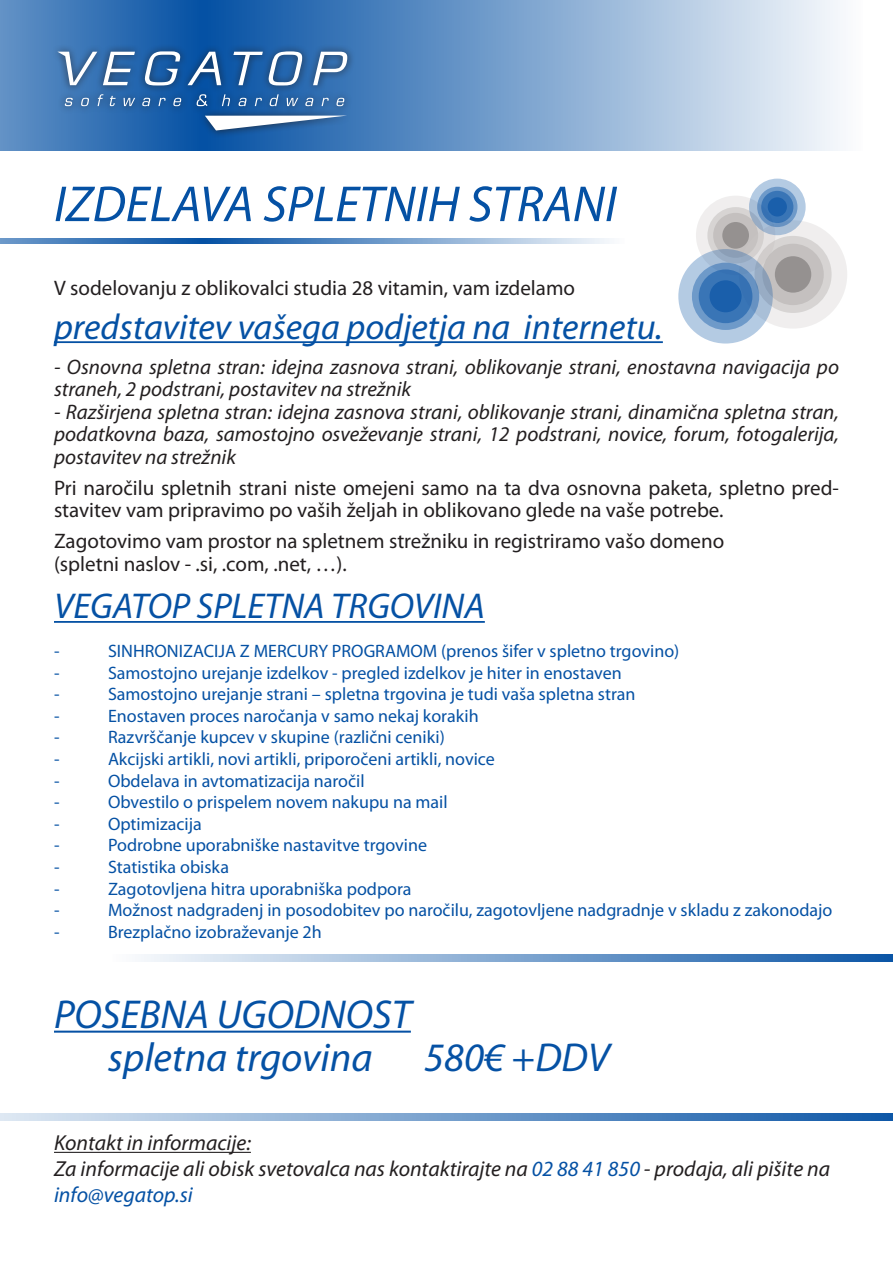
<style>
.page{position:relative;width:893px;height:1263px;background:#fff}
.page>*{position:absolute;margin:0;border:0;box-sizing:border-box;transform-origin:0 0}
.t1{font:italic 51px "Myriad Pro";color:#0551a4}
.t2{font:italic 40.5px "Myriad Pro";color:#0551a4}
.t3{font:italic 36px "Myriad Pro";color:#0551a4}
.t4{font:italic 21.75px/26.1px "Myriad Pro";color:#231f20}
.t5{font:italic 21px/22.5px "Myriad Pro";color:#231f20}
.t6{font:21px/22.5px "Myriad Pro";color:#231f20}
.t7{font:18px "Myriad Pro";color:#0551a4}
.s1{color:#0551a4}
</style>
<div class="page">
<hr style="left:54px;top:341px;width:609px;height:2px;background:#0551a4">
<hr style="left:54px;top:621px;width:431px;height:2px;background:#0551a4">
<hr style="left:54px;top:1152px;width:197px;height:1px;background:#231f20">
<div style="left:203px;top:0;width:660px;height:151px;background:linear-gradient(to right,#0450a3,#fcfdfe)"></div>
<div style="left:0;top:0;width:203px;height:151px;background:linear-gradient(to right,#6493c6,#0450a3)"></div>
<svg style="left:203px;top:238px;width:407px;height:6px;background:#7ca3cf"></svg>
<svg style="left:0;top:238px;width:203px;height:6px"></svg>
<svg style="left:0;top:1113px;width:893px;height:8px;background:#769fcc"></svg>
<svg style="left:141px;top:954px;width:752px;height:7px;background:#7fa5d0"></svg>
<hr style="left:54px;top:1030px;width:357px;height:3px;background:#0551a4">
<svg style="left:696px;top:196px;width:79px;height:79px;background:#dbd8d8"></svg>
<div style="left:722px;top:222px;width:27px;height:27px;background:#959190;border-radius:50%"></div>
<svg style="left:739px;top:220px;width:108px;height:109px;background:#dcd9d8"></svg>
<div style="left:775px;top:256px;width:36px;height:37px;background:#959190;border-radius:50%"></div>
<svg style="left:678px;top:249px;width:95px;height:95px;background:#779ec8"></svg>
<svg style="left:749px;top:179px;width:57px;height:56px;background:#789fca"></svg>
<div style="left:51px;top:44px;width:305px;height:95px;background:#231f20;opacity:.75"></div>
<svg style="left:336px;top:98px;width:8px;height:8px"></svg>
<svg style="left:322px;top:98px;width:7px;height:8px"></svg>
<svg style="left:305px;top:98px;width:8px;height:8px"></svg>
<svg style="left:287px;top:98px;width:11px;height:8px"></svg>
<svg style="left:270px;top:94px;width:9px;height:12px"></svg>
<svg style="left:255px;top:98px;width:7px;height:8px"></svg>
<svg style="left:239px;top:98px;width:8px;height:8px"></svg>
<svg style="left:222px;top:94px;width:8px;height:12px"></svg>
<svg style="left:197px;top:94px;width:11px;height:12px"></svg>
<svg style="left:173px;top:98px;width:8px;height:8px"></svg>
<svg style="left:158px;top:98px;width:8px;height:8px"></svg>
<svg style="left:142px;top:98px;width:8px;height:8px"></svg>
<svg style="left:124px;top:98px;width:11px;height:8px"></svg>
<svg style="left:110px;top:96px;width:6px;height:10px"></svg>
<svg style="left:98px;top:94px;width:5px;height:12px"></svg>
<svg style="left:81px;top:98px;width:8px;height:8px"></svg>
<svg style="left:65px;top:98px;width:8px;height:8px"></svg>
<svg style="left:205px;top:116px;width:142px;height:14px"></svg>
<svg style="left:57px;top:52px;width:40px;height:33px"></svg>
<svg style="left:103px;top:52px;width:32px;height:33px"></svg>
<svg style="left:145px;top:51px;width:35px;height:34px"></svg>
<svg style="left:188px;top:52px;width:33px;height:33px"></svg>
<svg style="left:233px;top:52px;width:30px;height:33px"></svg>
<svg style="left:269px;top:51px;width:33px;height:34px"></svg>
<svg style="left:313px;top:52px;width:34px;height:33px"></svg>
<p class="t1" style="left:54px;top:172px;width:564px">IZDELAVA SPLETNIH STRANI</p>
<p class="t6" style="left:54px;top:277px;width:523px">V sodelovanju z oblikovalci studia 28 vitamin, vam izdelamo</p>
<p class="t3" style="left:54px;top:304px;width:610px">predstavitev vašega podjetja na internetu.</p>
<p class="t5" style="left:54px;top:355px;width:786px">- Osnovna spletna stran: idejna zasnova strani, oblikovanje strani, enostavna navigacija po straneh, 2 podstrani, postavitev na strežnik</p>
<p class="t5" style="left:54px;top:400px;width:786px;text-align:justify">- Razširjena spletna stran: idejna zasnova strani, oblikovanje strani, dinamična spletna stran, podatkovna baza, samostojno osveževanje strani, 12 podstrani, novice, forum, fotogalerija, postavitev na strežnik</p>
<p class="t6" style="left:54px;top:476px;width:786px">Pri naročilu spletnih strani niste omejeni samo na ta dva osnovna paketa, spletno pred&shy;stavitev vam pripravimo po vaših željah in oblikovano glede na vaše potrebe.</p>
<p class="t6" style="left:54px;top:530px;width:672px">Zagotovimo vam prostor na spletnem strežniku in registriramo vašo domeno</p>
<p class="t6" style="left:54px;top:552px;width:294px">(spletni naslov - .si, .com, .net, …).</p>
<p class="t3" style="left:54px;top:584px;width:432px">VEGATOP SPLETNA TRGOVINA</p>
<p class="t7" style="left:54px;top:640px;width:7px">-</p>
<p class="t7" style="left:108px;top:640px;width:573px">SINHRONIZACIJA Z MERCURY PROGRAMOM (prenos šifer v spletno trgovino)</p>
<p class="t7" style="left:54px;top:661px;width:7px">-</p>
<p class="t7" style="left:108px;top:661px;width:515px">Samostojno urejanje izdelkov - pregled izdelkov je hiter in enostaven</p>
<p class="t7" style="left:54px;top:683px;width:7px">-</p>
<p class="t7" style="left:108px;top:683px;width:529px">Samostojno urejanje strani – spletna trgovina je tudi vaša spletna stran</p>
<p class="t7" style="left:54px;top:705px;width:7px">-</p>
<p class="t7" style="left:108px;top:705px;width:372px">Enostaven proces naročanja v samo nekaj korakih</p>
<p class="t7" style="left:54px;top:726px;width:7px">-</p>
<p class="t7" style="left:108px;top:726px;width:338px">Razvrščanje kupcev v skupine (različni ceniki)</p>
<p class="t7" style="left:54px;top:748px;width:7px">-</p>
<p class="t7" style="left:108px;top:748px;width:388px">Akcijski artikli, novi artikli, priporočeni artikli, novice</p>
<p class="t7" style="left:54px;top:769px;width:7px">-</p>
<p class="t7" style="left:108px;top:769px;width:258px">Obdelava in avtomatizacija naročil</p>
<p class="t7" style="left:54px;top:791px;width:7px">-</p>
<p class="t7" style="left:108px;top:791px;width:341px">Obvestilo o prispelem novem nakupu na mail</p>
<p class="t7" style="left:54px;top:813px;width:7px">-</p>
<p class="t7" style="left:108px;top:813px;width:95px">Optimizacija</p>
<p class="t7" style="left:54px;top:834px;width:7px">-</p>
<p class="t7" style="left:108px;top:834px;width:321px">Podrobne uporabniške nastavitve trgovine</p>
<p class="t7" style="left:54px;top:856px;width:7px">-</p>
<p class="t7" style="left:108px;top:856px;width:123px">Statistika obiska</p>
<p class="t7" style="left:54px;top:877px;width:7px">-</p>
<p class="t7" style="left:108px;top:877px;width:305px">Zagotovljena hitra uporabniška podpora</p>
<p class="t7" style="left:54px;top:899px;width:7px">-</p>
<p class="t7" style="left:108px;top:899px;width:726px">Možnost nadgradenj in posodobitev po naročilu, zagotovljene nadgradnje v skladu z zakonodajo</p>
<p class="t7" style="left:54px;top:921px;width:7px">-</p>
<p class="t7" style="left:108px;top:921px;width:215px">Brezplačno izobraževanje 2h</p>
<p class="t2" style="left:54px;top:989px;width:358px">POSEBNA UGODNOST</p>
<p class="t2" style="left:108px;top:1032px;width:266px">spletna trgovina</p>
<p class="t2" style="left:424px;top:1032px;width:187px">580€ +DDV</p>
<p class="t4" style="left:54px;top:1129px;width:198px">Kontakt in informacije:</p>
<p class="t4" style="left:54px;top:1155px;width:778px">Za informacije ali obisk svetovalca nas kontaktirajte na <span class="s1">02 88 41 850</span> - prodaja, ali pišite na <span class="s1">info@vegatop.si</span></p>
</div>
